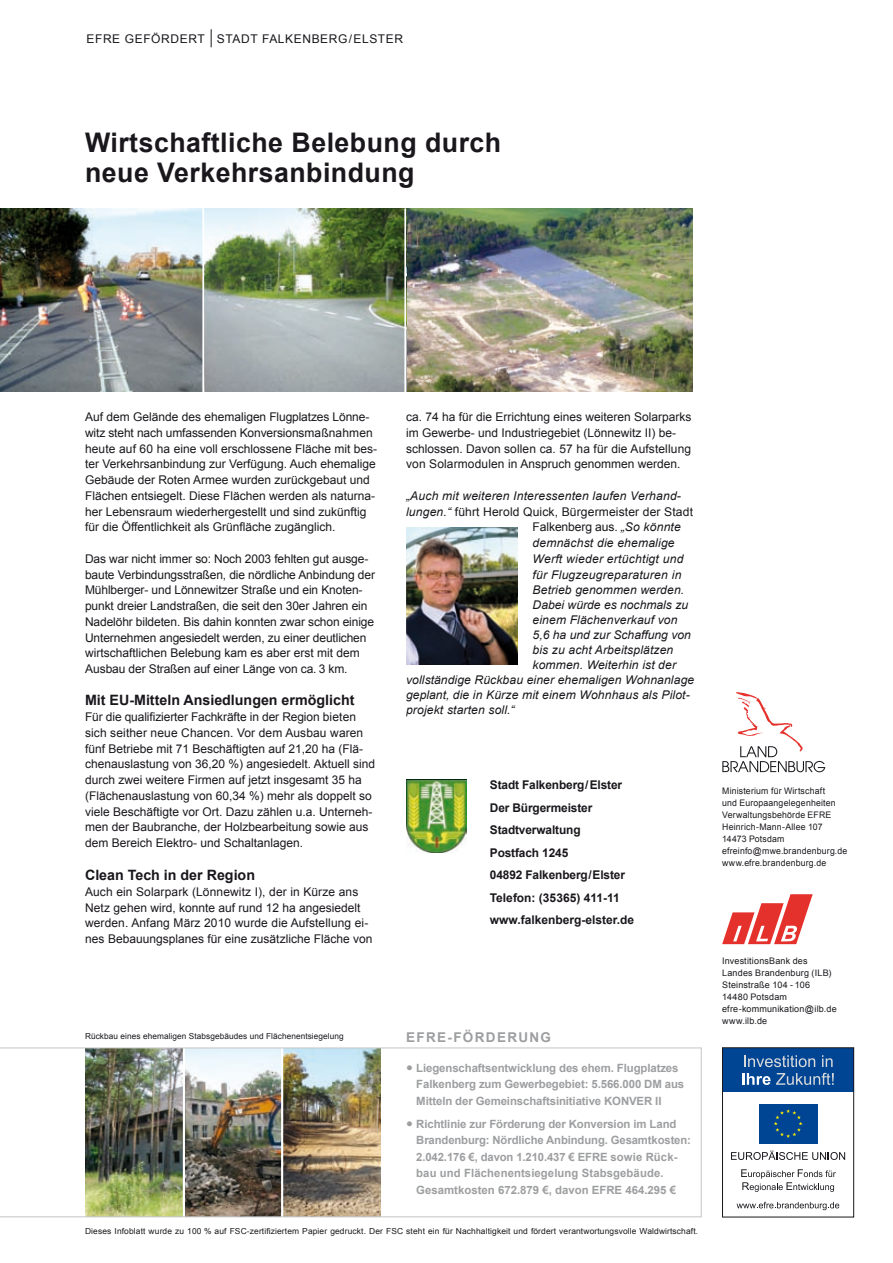
<style>
.page{position:relative;width:893px;height:1263px;background:#fff}
.page>*{position:absolute;margin:0;border:0;box-sizing:border-box;transform-origin:0 0}
.t1{font:700 27px/30px "Arial";letter-spacing:.02em;color:#1a171c}
.t2{font:700 14.25px "Arial";color:#1a171c}
.t3{font:700 13.5px "Arial";letter-spacing:.1em;color:#9d9ea0}
.t4{font:12px/15.8px "Arial";color:#1a171c}
.t5{font:italic 12px "Arial";letter-spacing:.01em;color:#1a171c}
.t6{font:700 12px/22.5px "Arial";letter-spacing:-.01em;color:#1a171c}
.t7{font:700 11.4px/16.5px "Arial";letter-spacing:-.01em;color:#9d9ea0}
.t8{font:9px/12px "Arial";letter-spacing:.02em;color:#1a171c}
.t9{font:8.25px "Arial";letter-spacing:.015em;color:#1a171c}
.s1{font-style:italic}
</style>
<div class="page">
<div style="left:722px;top:1048px;width:132px;height:44px;background:#004494"></div>
<div style="left:722px;top:1047px;width:132px;height:170px;border:1px solid #1a171c"></div>
<svg style="left:737px;top:1202px;width:102px;height:8px"></svg>
<svg style="left:741px;top:1169px;width:95px;height:23px"></svg>
<svg style="left:731px;top:1150px;width:114px;height:10px"></svg>
<svg style="left:742px;top:1073px;width:92px;height:12px"></svg>
<svg style="left:744px;top:1055px;width:71px;height:12px"></svg>
<svg style="left:822px;top:1055px;width:11px;height:12px"></svg>
<div style="left:759px;top:1104px;width:58px;height:39px;background:#004494"></div>
<svg style="left:774px;top:1109px;width:28px;height:29px"></svg>
<svg style="left:722px;top:894px;width:91px;height:50px"></svg>
<svg style="left:722px;top:692px;width:103px;height:80px"></svg>
<svg style="left:211px;top:29px;width:1px;height:18px"></svg>
<img style="left:406px;top:208px;width:287px;height:183px">
<img style="left:406px;top:779px;width:60px;height:74px">
<img style="left:406px;top:527px;width:112px;height:138px">
<img style="left:204px;top:208px;width:200px;height:183px">
<img style="left:0;top:208px;width:202px;height:183px">
<img style="left:0;top:1047px;width:702px;height:170px">
<p class="t4" style="left:86px;top:31px;width:85px">EFRE Geförder</p>
<p class="t4" style="left:197px;top:31px;width:82px">t Stad t Falkenberg</p>
<p class="t4" style="left:349px;top:31px;width:47px">/Elster</p>
<h1 class="t1" style="left:85px;top:128px;width:418px">Wirtschaftliche Belebung durch neue Verkehrsanbindung</h1>
<p class="t4" style="left:85px;top:409px;width:294px">Auf dem Gelände des ehemaligen Flugplatzes Lönne&shy;witz steht nach umfassenden Konversionsmaßnahmen heute auf 60 ha eine voll erschlossene Fläche mit bes&shy;ter Verkehrsanbindung zur Verfügung. Auch ehemalige Gebäude der Roten Armee wurden zurückgebaut und Flächen entsiegelt. Diese Flächen werden als naturna&shy;her Lebensraum wiederhergestellt und sind zukünftig für die Öffentlichkeit als Grünfläche zugänglich.</p>
<p class="t4" style="left:85px;top:551px;width:291px">Das war nicht immer so: Noch 2003 fehlten gut ausge&shy;baute Verbindungsstraßen, die nördliche Anbindung der Mühlberger- und Lönnewitzer Straße und ein Knoten&shy;punkt dreier Landstraßen, die seit den 30er Jahren ein Nadelöhr bildeten. Bis dahin konnten zwar schon einige Unternehmen angesiedelt werden, zu einer deutlichen wirtschaftlichen Belebung kam es aber erst mit dem Ausbau der Straßen auf einer Länge von ca. 3 km.</p>
<p class="t2" style="left:85px;top:691px;width:271px">Mit EU-Mitteln Ansiedlungen ermöglicht</p>
<p class="t4" style="left:85px;top:709px;width:292px">Für die qualifizierter Fachkräfte in der Region bieten sich seither neue Chancen. Vor dem Ausbau waren fünf Betriebe mit 71 Beschäftigten auf 21,20 ha (Flä&shy;chenauslastung von 36,20 %) angesiedelt. Aktuell sind durch zwei weitere Firmen auf jetzt insgesamt 35 ha (Flächenauslastung von 60,34 %) mehr als doppelt so viele Beschäftigte vor Ort. Dazu zählen u.a. Unterneh&shy;men der Baubranche, der Holzbearbeitung sowie aus dem Bereich Elektro- und Schaltanlagen.</p>
<p class="t2" style="left:85px;top:866px;width:171px">Clean Tech in der Region</p>
<p class="t4" style="left:85px;top:884px;width:289px">Auch ein Solarpark (Lönnewitz I), der in Kürze ans Netz gehen wird, konnte auf rund 12 ha angesiedelt werden. Anfang März 2010 wurde die Aufstellung ei&shy;nes Bebauungsplanes für eine zusätzliche Fläche von</p>
<p class="t4" style="left:406px;top:409px;width:287px">ca. 74 ha für die Errichtung eines weiteren Solarparks im Gewerbe- und Industriegebiet (Lönnewitz II) be&shy;schlossen. Davon sollen ca. 57 ha für die Aufstellung von Solarmodulen in Anspruch genommen werden.</p>
<p class="t5" style="left:406px;top:488px;width:276px">„Auch mit weiteren Interessenten laufen Verhand-</p>
<p class="t4" style="left:406px;top:504px;width:288px"><span class="s1">lungen.“</span> führt Herold Quick, Bürgermeister der Stadt</p>
<p class="t4" style="left:533px;top:519px;width:150px">Falkenberg aus. <span class="s1">„So könnte</span></p>
<p class="t5" style="left:533px;top:535px;width:144px">demnächst die ehemalige</p>
<p class="t5" style="left:533px;top:551px;width:152px">Werft wieder ertüchtigt und</p>
<p class="t5" style="left:533px;top:567px;width:150px">für Flugzeugreparaturen in</p>
<p class="t5" style="left:533px;top:582px;width:153px">Betrieb genommen werden.</p>
<p class="t5" style="left:533px;top:597px;width:157px">Dabei würde es nochmals zu</p>
<p class="t5" style="left:533px;top:612px;width:146px">einem Flächenverkauf von</p>
<p class="t5" style="left:533px;top:627px;width:160px">5,6 ha und zur Schaffung von</p>
<p class="t5" style="left:533px;top:642px;width:142px">bis zu acht Arbeitsplätzen</p>
<p class="t5" style="left:533px;top:657px;width:145px">kommen. Weiterhin ist der</p>
<p class="t5" style="left:406px;top:672px;width:290px">vollständige Rückbau einer ehemaligen Wohnanlage</p>
<p class="t5" style="left:406px;top:687px;width:285px">geplant, die in Kürze mit einem Wohnhaus als Pilot-</p>
<p class="t5" style="left:406px;top:702px;width:110px">projekt starten soll.“</p>
<p class="t6" style="left:490px;top:774px;width:146px">Stadt Falkenberg/Elster<br>Der Bürgermeister<br>Stadtverwaltung<br>Postfach 1245<br>04892 Falkenberg/Elster<br>Telefon: (35365) 411-11 www.falkenberg-elster.de</p>
<p class="t9" style="left:85px;top:1031px;width:260px">Rückbau eines ehemaligen Stabsgebäudes und Flächenentsiegelung</p>
<p class="t3" style="left:406px;top:1028px;width:81px">EFRE-Förderung</p>
<p class="t7" style="left:416px;top:1060px;width:269px;text-indent:-10px">● Liegenschaftsentwicklung des ehem. Flugplatzes<br>Falkenberg zum Gewerbegebiet: 5.566.000 DM aus<br>Mitteln der Gemeinschaftsinitiative KONVER II</p>
<p class="t7" style="left:416px;top:1116px;width:276px;text-indent:-10px">● Richtlinie zur Förderung der Konversion im Land Brandenburg: Nördliche Anbindung. Gesamtkosten:<br>2.042.176 €, davon 1.210.437 € EFRE sowie Rück&shy;bau und Flächenentsiegelung Stabsgebäude.<br>Gesamtkosten 672.879 €, davon EFRE 464.295 €</p>
<p class="t9" style="left:85px;top:1226px;width:615px">Dieses Infoblatt wurde zu 100 % auf FSC-zertifiziertem Papier gedruckt. Der FSC steht ein für Nachhaltigkeit und fördert verantwortungsvolle Waldwirtschaft.</p>
<p class="t8" style="left:722px;top:785px;width:127px">Ministerium für Wirtschaft<br>und Europaangelegenheiten<br>Verwaltungsbehörde EFRE<br>Heinrich-Mann-Allee 107<br>14473 Potsdam efreinfo@mwe.brandenburg.de www.efre.brandenburg.de</p>
<p class="t8" style="left:722px;top:955px;width:116px">InvestitionsBank des<br>Landes Brandenburg (ILB)<br>Steinstraße 104 - 106<br>14480 Potsdam efre-kommunikation@ilb.de www.ilb.de</p>
</div>
